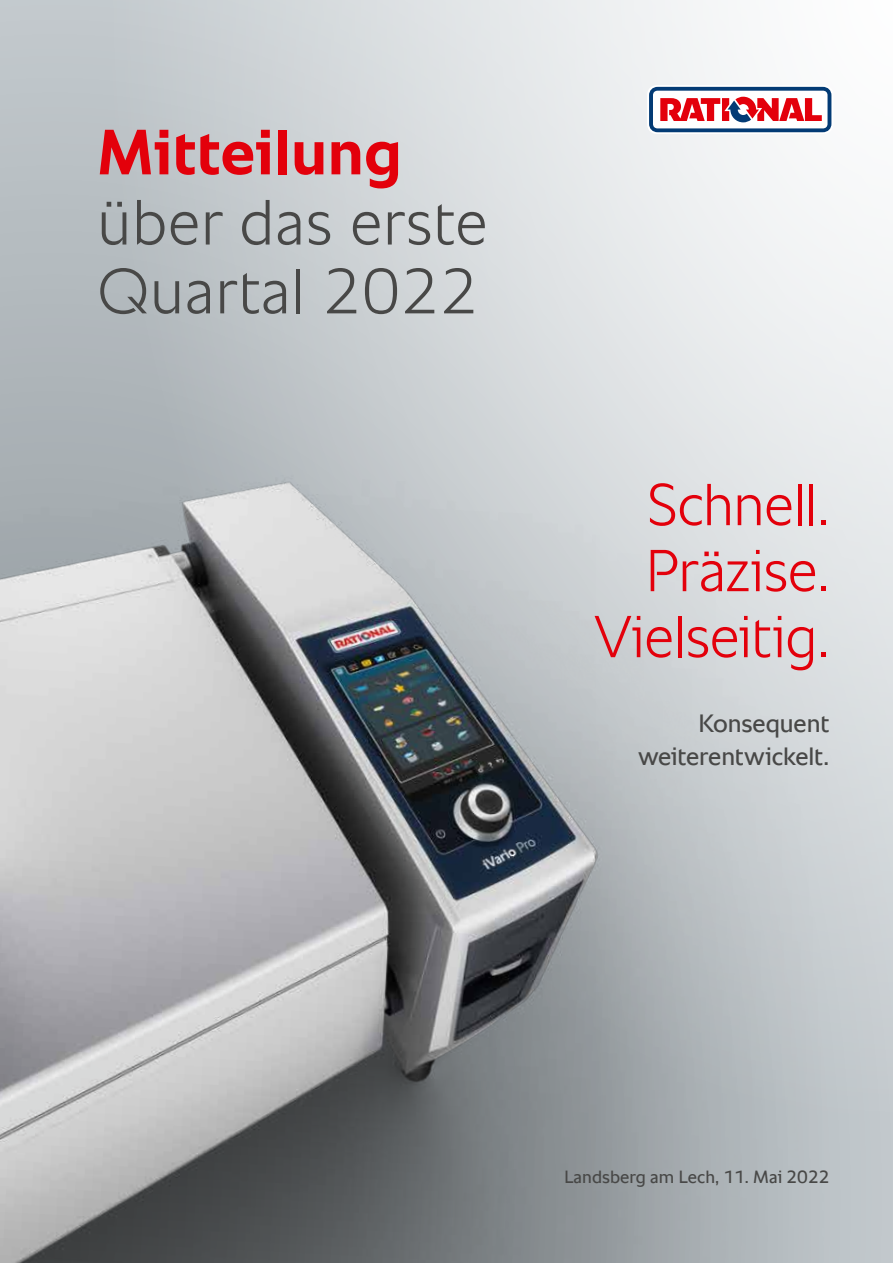
<style>
.page{position:relative;width:893px;height:1263px;background:#fff}
.page>*{position:absolute;margin:0;border:0;box-sizing:border-box;transform-origin:0 0}
.t1{font:300 64.8px/68.8px "RATIONAL Sans TT";letter-spacing:.01em;color:#484847}
.t2{font:700 64.8px "RATIONAL Sans TT";letter-spacing:.01em;color:#e3000b}
.t3{font:300 60px/66px "RATIONAL Sans TT";letter-spacing:-.01em;color:#e3000b;text-align:right}
.t4{font:25.5px/33px "RATIONAL Sans TT";letter-spacing:-.005em;color:#484847;text-align:right}
.t5{font:18px "RATIONAL Sans TT";letter-spacing:.005em;color:#484847}
</style>
<div class="page">
<div style="left:0;top:0;width:893px;height:1263px;background:linear-gradient(to right,#bbc2c6,#fff)"></div>
<img style="left:0;top:99px;width:892px;height:1164px">
<svg style="left:647px;top:85px;width:186px;height:49px"></svg>
<svg style="left:649px;top:87px;width:182px;height:45px"></svg>
<p class="t2" style="left:97px;top:106px;width:306px">Mitteilung</p>
<p class="t1" style="left:97px;top:188px;width:392px">über das erste<br>Quartal 2022</p>
<p class="t3" style="left:594px;top:472px;width:237px">Schnell.<br>Präzise.<br>Vielseitig.</p>
<p class="t4" style="left:638px;top:707px;width:193px">Konsequent weiterentwickelt.</p>
<p class="t5" style="left:564px;top:1164px;width:267px">Landsberg am Lech, 11. Mai 2022</p>
</div>
